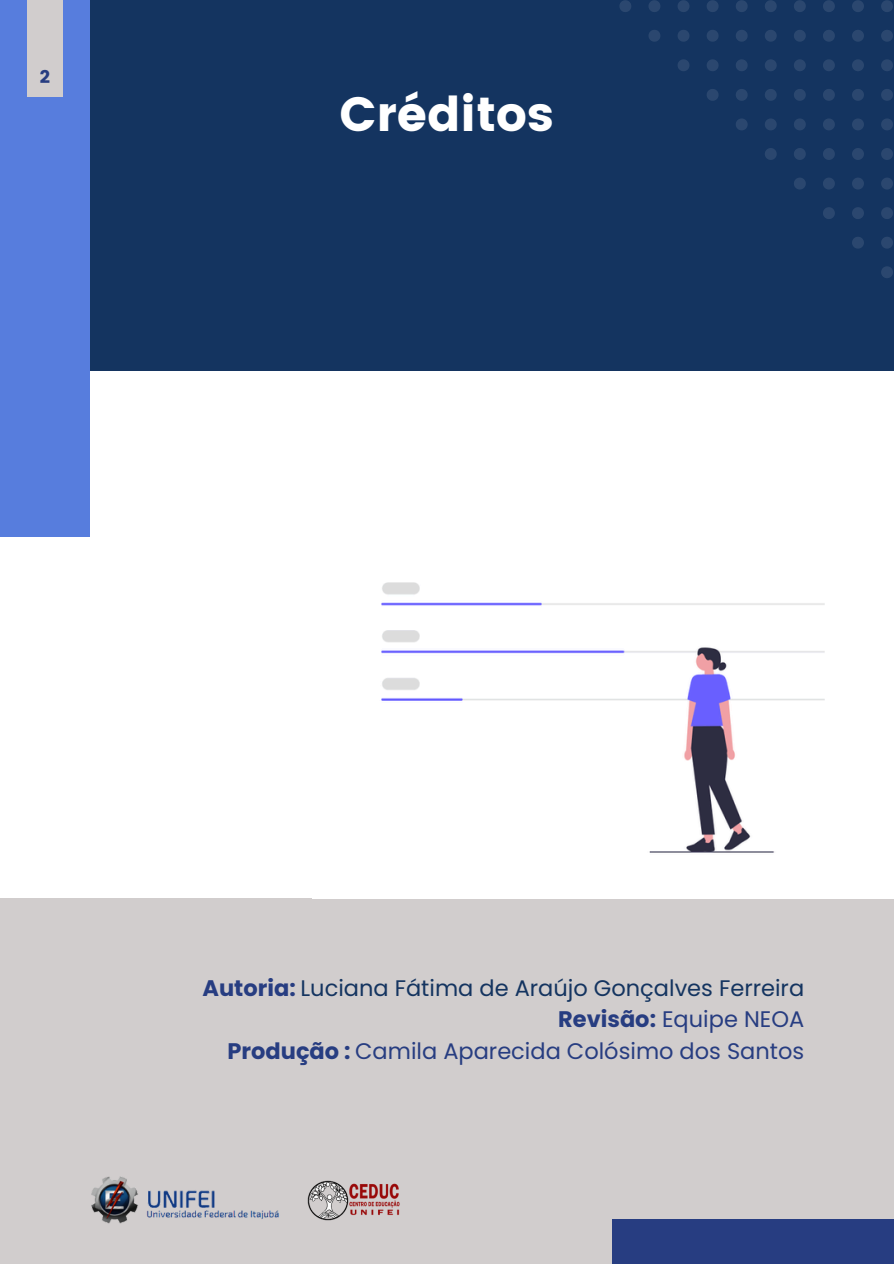
<style>
.page{position:relative;width:894px;height:1264px;background:#fff}
.page>*{position:absolute;margin:0;border:0;box-sizing:border-box;transform-origin:0 0}
.t1{font:48px "Poppins";color:#fff}
.t2{font:22.5px "Poppins";color:#273d81}
.t3{font:22.5px "Poppins";color:#143460}
.t4{font:18px "Poppins";color:#273d81}
.s1{font-weight:700;color:#273d81}
.s2{font-weight:700}
</style>
<div class="page">
<div style="left:0;top:898px;width:893px;height:365px;background:#d1cdcd"></div>
<div style="left:0;top:0;width:893px;height:370px;background:#143460"></div>
<div style="left:0;top:0;width:90px;height:536px;background:#577ddd"></div>
<svg style="left:619px;top:0;width:12px;height:12px"></svg>
<svg style="left:648px;top:0;width:12px;height:12px"></svg>
<svg style="left:648px;top:30px;width:12px;height:12px"></svg>
<svg style="left:678px;top:0;width:11px;height:12px"></svg>
<svg style="left:678px;top:30px;width:11px;height:12px"></svg>
<svg style="left:678px;top:59px;width:11px;height:12px"></svg>
<svg style="left:707px;top:0;width:11px;height:12px"></svg>
<svg style="left:707px;top:30px;width:11px;height:12px"></svg>
<svg style="left:707px;top:59px;width:11px;height:12px"></svg>
<svg style="left:707px;top:89px;width:11px;height:12px"></svg>
<svg style="left:736px;top:0;width:11px;height:12px"></svg>
<svg style="left:736px;top:30px;width:11px;height:12px"></svg>
<svg style="left:736px;top:59px;width:11px;height:12px"></svg>
<svg style="left:736px;top:89px;width:11px;height:12px"></svg>
<svg style="left:736px;top:118px;width:11px;height:12px"></svg>
<svg style="left:765px;top:0;width:11px;height:12px"></svg>
<svg style="left:765px;top:30px;width:11px;height:12px"></svg>
<svg style="left:765px;top:59px;width:11px;height:12px"></svg>
<svg style="left:765px;top:89px;width:11px;height:12px"></svg>
<svg style="left:765px;top:118px;width:11px;height:12px"></svg>
<svg style="left:765px;top:148px;width:11px;height:12px"></svg>
<svg style="left:794px;top:0;width:11px;height:12px"></svg>
<svg style="left:794px;top:30px;width:11px;height:12px"></svg>
<svg style="left:794px;top:59px;width:11px;height:12px"></svg>
<svg style="left:794px;top:89px;width:11px;height:12px"></svg>
<svg style="left:794px;top:118px;width:11px;height:12px"></svg>
<svg style="left:794px;top:148px;width:11px;height:12px"></svg>
<svg style="left:794px;top:178px;width:11px;height:11px"></svg>
<svg style="left:823px;top:0;width:11px;height:12px"></svg>
<svg style="left:823px;top:30px;width:11px;height:12px"></svg>
<svg style="left:823px;top:59px;width:11px;height:12px"></svg>
<svg style="left:823px;top:89px;width:11px;height:12px"></svg>
<svg style="left:823px;top:118px;width:11px;height:12px"></svg>
<svg style="left:823px;top:148px;width:11px;height:12px"></svg>
<svg style="left:823px;top:178px;width:11px;height:11px"></svg>
<svg style="left:823px;top:207px;width:11px;height:12px"></svg>
<svg style="left:852px;top:0;width:11px;height:12px"></svg>
<svg style="left:852px;top:30px;width:11px;height:12px"></svg>
<svg style="left:852px;top:59px;width:11px;height:12px"></svg>
<svg style="left:852px;top:89px;width:11px;height:12px"></svg>
<svg style="left:852px;top:118px;width:11px;height:12px"></svg>
<svg style="left:852px;top:148px;width:11px;height:12px"></svg>
<svg style="left:852px;top:178px;width:11px;height:11px"></svg>
<svg style="left:852px;top:207px;width:11px;height:12px"></svg>
<svg style="left:852px;top:237px;width:11px;height:12px"></svg>
<svg style="left:881px;top:0;width:11px;height:12px"></svg>
<svg style="left:881px;top:30px;width:11px;height:12px"></svg>
<svg style="left:881px;top:59px;width:11px;height:12px"></svg>
<svg style="left:881px;top:89px;width:11px;height:12px"></svg>
<svg style="left:881px;top:118px;width:11px;height:12px"></svg>
<svg style="left:881px;top:148px;width:11px;height:12px"></svg>
<svg style="left:881px;top:178px;width:11px;height:11px"></svg>
<svg style="left:881px;top:207px;width:11px;height:12px"></svg>
<svg style="left:881px;top:237px;width:11px;height:12px"></svg>
<svg style="left:881px;top:266px;width:11px;height:12px"></svg>
<div style="left:27px;top:0;width:36px;height:97px;background:#d1cdcd"></div>
<img style="left:312px;top:582px;width:580px;height:317px">
<div style="left:611px;top:1218px;width:282px;height:45px;background:#273d81"></div>
<img style="left:91px;top:1176px;width:188px;height:48px">
<img style="left:307px;top:1180px;width:93px;height:40px">
<h1 class="t4" style="left:40px;top:66px;width:12px">2</h1>
<p class="t1" style="left:339px;top:86px;width:216px">Créditos</p>
<p class="t3" style="left:202px;top:972px;width:603px"><span class="s1">Autoria:</span> Luciana Fátima de Araújo Gonçalves Ferreira</p>
<p class="t2" style="left:558px;top:1003px;width:247px"><span class="s2">Revisão:</span> Equipe NEOA</p>
<p class="t2" style="left:227px;top:1035px;width:578px"><span class="s2">Produção :</span> Camila Aparecida Colósimo dos Santos</p>
</div>
